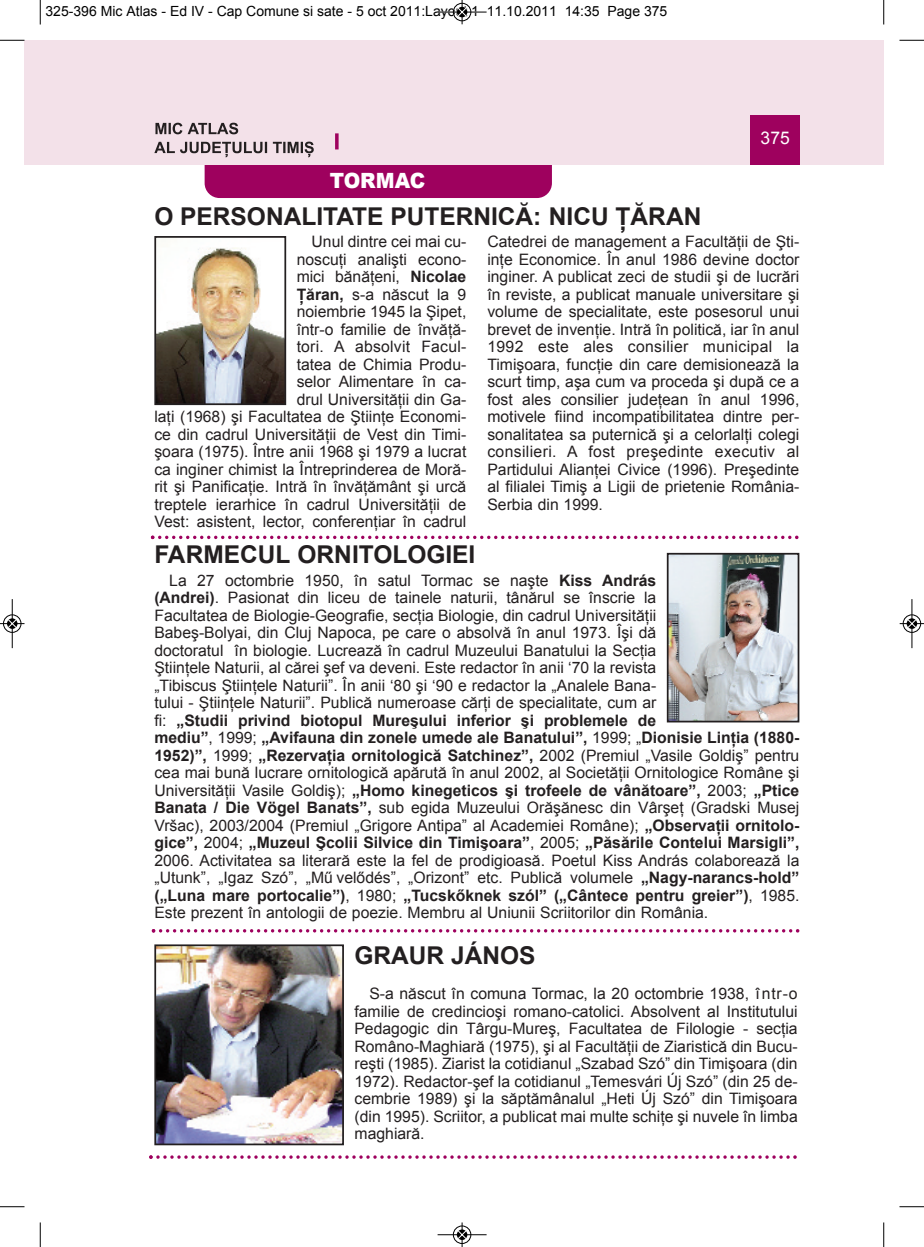
<style>
.page{position:relative;width:924px;height:1247px;background:#fff}
.page>*{position:absolute;margin:0;border:0;box-sizing:border-box;transform-origin:0 0}
.t1{font:700 24.5px "Arial";color:#231f20}
.t2{font:900 21px "Arial";color:#fff;scale:.95 1}
.t3{font:17.5px "Arial";color:#fff}
.t4{font:15.75px/17.5px "Arial";color:#231f20;text-align:justify}
.t5{font:14px "Arial";color:#000}
.s1{font-weight:700}
</style>
<div class="page">
<div style="left:205px;top:135px;width:347px;height:63px;background:#9e015e;border-radius:15px"></div>
<div style="left:40px;top:40px;width:844px;height:124px;background:#f3e1e9"></div>
<div style="left:750px;top:115px;width:50px;height:49px;background:#9e015e"></div>
<svg style="left:335px;top:133px;width:4px;height:16px"></svg>
<div style="left:24px;top:40px;width:16px;height:124px;background:#f3e1e9"></div>
<svg style="left:155px;top:123px;width:83px;height:11px"></svg>
<svg style="left:154px;top:142px;width:160px;height:15px"></svg>
<img style="left:157px;top:247px;width:126px;height:155px">
<div style="left:154px;top:236px;width:132px;height:169px;border:2px solid #231f20"></div>
<img style="left:670px;top:556px;width:126px;height:163px">
<div style="left:667px;top:553px;width:132px;height:169px;border:2px solid #231f20"></div>
<img style="left:157px;top:947px;width:184px;height:195px">
<div style="left:154px;top:944px;width:190px;height:201px;border:2px solid #231f20"></div>
<svg style="left:152px;top:929px;width:647px;height:3px"></svg>
<svg style="left:149px;top:1155px;width:648px;height:3px"></svg>
<svg style="left:151px;top:535px;width:647px;height:4px"></svg>
<svg style="left:40px;top:0;width:1px;height:24px"></svg>
<svg style="left:0;top:40px;width:24px;height:1px"></svg>
<svg style="left:883px;top:0;width:1px;height:24px"></svg>
<svg style="left:899px;top:40px;width:25px;height:1px"></svg>
<svg style="left:40px;top:1222px;width:1px;height:24px"></svg>
<svg style="left:0;top:1206px;width:24px;height:1px"></svg>
<svg style="left:883px;top:1222px;width:1px;height:24px"></svg>
<svg style="left:899px;top:1206px;width:25px;height:1px"></svg>
<hr style="left:438px;top:12px;width:48px;height:1px;background:#000">
<div style="left:453px;top:3px;width:18px;height:18px;border:1px solid #000;border-radius:50%"></div>
<svg style="left:458px;top:0;width:8px;height:24px"></svg>
<hr style="left:438px;top:1234px;width:48px;height:1px;background:#000">
<div style="left:453px;top:1225px;width:18px;height:18px;border:1px solid #000;border-radius:50%"></div>
<svg style="left:458px;top:1222px;width:8px;height:24px"></svg>
<div style="left:3px;top:614px;width:19px;height:19px;border:1px solid #fff;border-radius:50%"></div>
<hr style="left:12px;top:599px;width:1px;height:49px;background:#000">
<div style="left:3px;top:614px;width:18px;height:18px;border:1px solid #000;border-radius:50%"></div>
<svg style="left:0;top:619px;width:24px;height:9px"></svg>
<div style="left:902px;top:614px;width:19px;height:19px;border:1px solid #fff;border-radius:50%"></div>
<hr style="left:911px;top:599px;width:1px;height:49px;background:#000">
<div style="left:903px;top:614px;width:18px;height:18px;border:1px solid #000;border-radius:50%"></div>
<svg style="left:900px;top:619px;width:24px;height:9px"></svg>
<p class="t5" style="left:46px;top:3px;width:623px">325-396 Mic Atlas - Ed IV - Cap Comune si sate - 5 oct 2011:Layout 1 11.10.2011 14:35 Page 375</p>
<h2 class="t2" style="left:330px;top:165px;width:102px">TORMAC</h2>
<h1 class="t1" style="left:154px;top:203px;width:548px">O PERSONALITATE PUTERNICĂ: NICU ŢĂRAN</h1>
<p class="t3" style="left:760px;top:128px;width:31px">375</p>
<p class="t4" style="left:154px;top:233px;width:313px;text-align:right">Unul dintre cei mai cu-<br>noscuţi analişti econo-<br>mici bănăţeni, <span class="s1">Nicolae<br>Ţăran,</span> s-a născut la 9<br>noiembrie 1945 la Şipet,<br>într-o familie de învăţă-<br>tori. A absolvit Facul-<br>tatea de Chimia Produ-<br>selor Alimentare în ca-<br>drul Universităţii din Ga-<br>laţi (1968) şi Facultatea de Ştiinţe Economi&shy;ce din cadrul Universităţii de Vest din Timi&shy;şoara (1975). Între anii 1968 şi 1979 a lucrat ca inginer chimist la Întreprinderea de Moră&shy;rit şi Panificaţie. Intră în învăţământ şi urcă treptele ierarhice în cadrul Universităţii de Vest: asistent, lector, conferenţiar în cadrul</p>
<p class="t4" style="left:487px;top:233px;width:313px">Catedrei de management a Facultăţii de Şti&shy;inţe Economice. În anul 1986 devine doctor inginer. A publicat zeci de studii şi de lucrări în reviste, a publicat manuale universitare şi volume de specialitate, este posesorul unui brevet de invenţie. Intră în politică, iar în anul 1992 este ales consilier municipal la Timişoara, funcţie din care demisionează la scurt timp, aşa cum va proceda şi după ce a fost ales consilier judeţean în anul 1996, motivele fiind incompatibilitatea dintre per&shy;sonalitatea sa puternică şi a celorlalţi colegi consilieri. A fost preşedinte executiv al Partidului Alianţei Civice (1996). Preşedinte al filialei Timiş a Ligii de prietenie România-Serbia din 1999.</p>
<h1 class="t1" style="left:154px;top:541px;width:323px">FARMECUL ORNITOLOGIEI</h1>
<p class="t4" style="left:154px;top:571px;width:646px;text-align:left;text-indent:15px">La 27 octombrie 1950, în satul Tormac se naşte <span class="s1">Kiss András<br>(Andrei)</span>. Pasionat din liceu de tainele naturii, tânărul se înscrie la<br>Facultatea de Biologie-Geografie, secţia Biologie, din cadrul Universităţii<br>Babeş-Bolyai, din Cluj Napoca, pe care o absolvă în anul 1973. Îşi dă<br>doctoratul în biologie. Lucrează în cadrul Muzeului Banatului la Secţia<br>Ştiinţele Naturii, al cărei şef va deveni. Este redactor în anii ‘70 la revista<br>„Tibiscus Ştiinţele Naturii”. În anii ‘80 şi ‘90 e redactor la „Analele Bana-<br>tului - Ştiinţele Naturii”. Publică numeroase cărţi de specialitate, cum ar<br>fi: <span class="s1">„Studii privind biotopul Mureşului inferior şi problemele de<br>mediu”</span>, 1999; <span class="s1">„Avifauna din zonele umede ale Banatului”,</span> 1999; „<span class="s1">Dionisie Linţia (1880- 1952)”,</span> 1999; <span class="s1">„Rezervaţia ornitologică Satchinez”,</span> 2002 (Premiul „Vasile Goldiş” pentru cea mai bună lucrare ornitologică apărută în anul 2002, al Societăţii Ornitologice Române şi Universităţii Vasile Goldiş); <span class="s1">„Homo kinegeticos şi trofeele de vânătoare”,</span> 2003; <span class="s1">„Ptice Banata / Die Vögel Banats”,</span> sub egida Muzeului Orăşănesc din Vârşeţ (Gradski Musej Vršac), 2003/2004 (Premiul „Grigore Antipa” al Academiei Române); <span class="s1">„Observaţii ornitolo&shy;gice”,</span> 2004; <span class="s1">„Muzeul Şcolii Silvice din Timişoara”</span>, 2005; <span class="s1">„Păsările Contelui Marsigli”, </span>2006. Activitatea sa literară este la fel de prodigioasă. Poetul Kiss András colaborează la „Utunk”, „Igaz Szó”, „Mű velődés”, „Orizont” etc. Publică volumele <span class="s1">„Nagy-narancs-hold” („Luna mare portocalie”)</span>, 1980; <span class="s1">„Tucskőknek szól” („Cântece pentru greier”)</span>, 1985.<br>Este prezent în antologii de poezie. Membru al Uniunii Scriitorilor din România.</p>
<h1 class="t1" style="left:354px;top:941px;width:183px">GRAUR JáNOS</h1>
<p class="t4" style="left:354px;top:984px;width:445px;text-indent:15px">S-a născut în comuna Tormac, la 20 octombrie 1938, într-o familie de credincioşi romano-catolici. Absolvent al Institutului Pedagogic din Târgu-Mureş, Facultatea de Filologie - secţia Româno-Maghiară (1975), şi al Facultăţii de Ziaristică din Bucu&shy;reşti (1985). Ziarist la cotidianul „Szabad Szó” din Timişoara (din 1972). Redactor-şef la cotidianul „Temesvári Új Szó” (din 25 de&shy;cembrie 1989) şi la săptămânalul „Heti Új Szó” din Timişoara (din 1995). Scriitor, a publicat mai multe schiţe şi nuvele în limba maghiară.</p>
</div>
